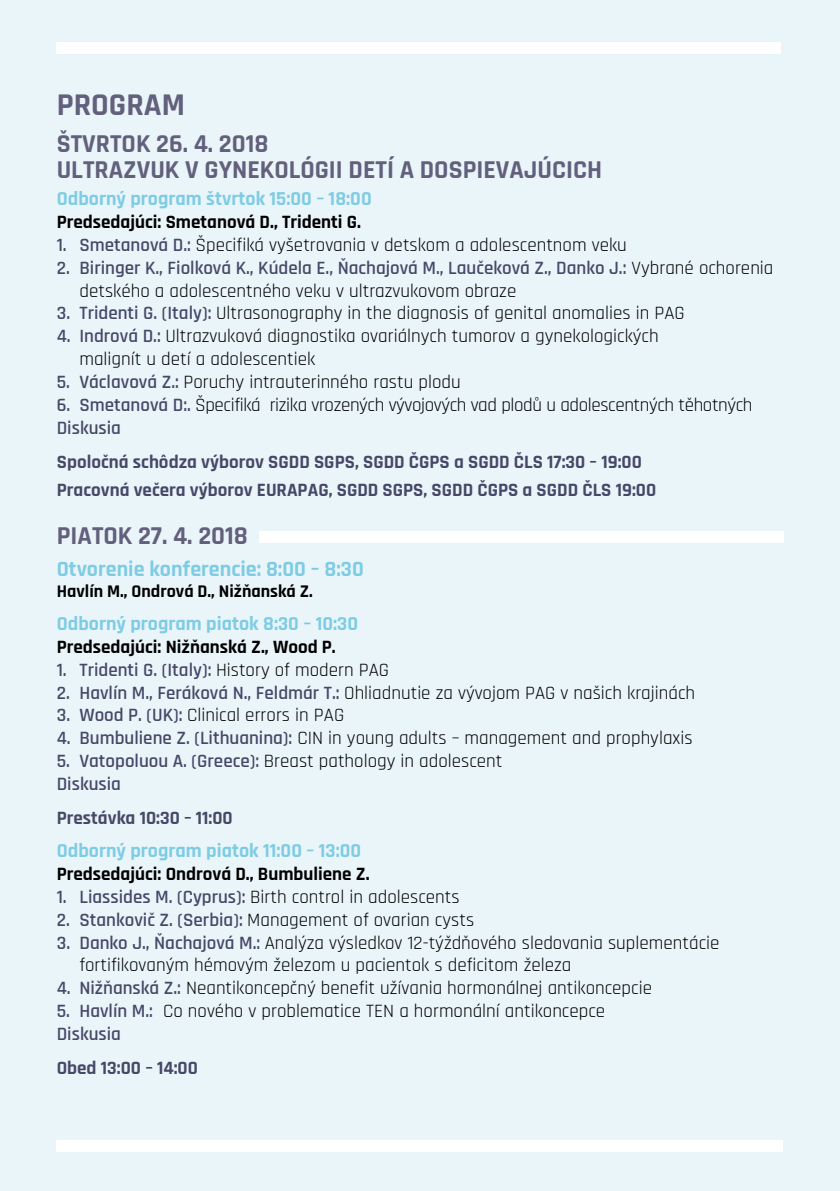
<style>
.page{position:relative;width:840px;height:1191px;background:#fff}
.page>*{position:absolute;margin:0;border:0;box-sizing:border-box;transform-origin:0 0}
.t1{font:700 32px "Rajdhani";color:#62607c}
.t2{font:700 26px/26px "Rajdhani";color:#62607c}
.t3{font:700 22px "Rajdhani";color:#7ecce4}
.t4{font:700 20px "Rajdhani";color:#7ecce4}
.t5{font:19px/22.8px "Rajdhani";color:#000}
.t6{font:600 19px/22.8px "Rajdhani";color:#464868}
.t7{font:700 19px/28.4px "Rajdhani";color:#464868}
.t8{font:700 19px "Rajdhani";color:#000}
.t9{font:19px/22.8px "Rajdhani";letter-spacing:-.02em;color:#000}
.t10{font:700 18px "Rajdhani";color:#000}
.s1{font-weight:600;color:#464868}
.s2{font-weight:400;color:#000}
</style>
<div class="page">
<div style="left:0;top:0;width:839px;height:1191px;background:#eaf5f9"></div>
<div style="left:57px;top:43px;width:723px;height:11px;background:#fff"></div>
<div style="left:57px;top:1140px;width:725px;height:11px;background:#fff"></div>
<div style="left:259px;top:531px;width:523px;height:11px;background:#fff"></div>
<h1 class="t1" style="left:57px;top:85px;width:130px">program</h1>
<h2 class="t2" style="left:57px;top:131px;width:546px">štvrtok 26. 4. 2018<br>Ultrazvuk v gynekológii detí a dospievajúcich</h2>
<p class="t4" style="left:57px;top:187px;width:316px">Odborný program štvrtok 15:00 – 18:00</p>
<p class="t8" style="left:57px;top:210px;width:305px">Predsedajúci: Smetanová D., Tridenti G.</p>
<p class="t5" style="left:57px;top:234px;width:571px"><span class="s1">1. Smetanová D.:</span> Špecifiká vyšetrovania v detskom a adolescentnom veku</p>
<p class="t6" style="left:79px;top:257px;width:695px;text-indent:-23px">2. Biringer K., Fiolková K., Kúdela E., Ňachajová M., Laučeková Z., Danko J.: <span class="s2">Vybrané ochorenia detského a adolescentného veku v ultrazvukovom obraze</span></p>
<p class="t5" style="left:57px;top:302px;width:608px"><span class="s1">3. Tridenti G. (Italy):</span> Ultrasonography in the diagnosis of genital anomalies in PAG</p>
<p class="t5" style="left:79px;top:325px;width:580px;text-indent:-23px"><span class="s1">4. I ndrová D.:</span> Ultrazvuková diagnostika ovariálnych tumorov a gynekologických malignít u detí a adolescentiek</p>
<p class="t5" style="left:57px;top:371px;width:405px"><span class="s1">5. Václavová Z.:</span> Poruchy intrauterinného rastu plodu</p>
<p class="t9" style="left:57px;top:394px;width:697px"><span class="s1">6. Smetanová D:.</span> Špecifiká rizika vrozených vývojových vad plodů u adolescentných těhotných<br><span class="s1">Diskusia</span></p>
<p class="t7" style="left:57px;top:448px;width:600px">Spoločná schôdza výborov SGDD SGPS, SGDD ČGPS a SGDD ČLS 17:30 – 19:00<br>Pracovná večera výborov EURAPAG, SGDD SGPS, SGDD ČGPS a SGDD ČLS 19:00</p>
<h2 class="t2" style="left:57px;top:524px;width:192px">Piatok 27. 4. 2018</h2>
<p class="t3" style="left:57px;top:556px;width:308px">Otvorenie konferencie: 8:00 – 8:30</p>
<p class="t10" style="left:57px;top:580px;width:257px">Havlín M., Ondrová D., Nižňanská Z.</p>
<p class="t4" style="left:57px;top:611px;width:303px">Odborný program piatok 8:30 – 10:30</p>
<p class="t8" style="left:57px;top:635px;width:280px">Predsedajúci: Nižňanská Z., Wood P.</p>
<p class="t6" style="left:57px;top:659px;width:312px">1. Tridenti G. (Italy): <span class="s2">H istory of modern PAG</span></p>
<p class="t6" style="left:57px;top:681px;width:479px">2. Havlín M., Feráková N., Feldmár T.: <span class="s2">Ohliadnutie za vývojom PAG</span></p>
<p class="t5" style="left:560px;top:682px;width:136px">v našich krajinách</p>
<p class="t5" style="left:57px;top:704px;width:268px"><span class="s1">3. Wood P. (UK):</span> Clinical errors in PAG</p>
<p class="t5" style="left:57px;top:727px;width:637px"><span class="s1">4. Bumbuliene Z. (Lithuanina):</span> CIN in young adults – management and prophylaxis</p>
<p class="t6" style="left:57px;top:750px;width:447px">5. Vatopoluou A. (Greece): <span class="s2">Breast pathology in adolescent<br></span>Diskusia</p>
<p class="t7" style="left:57px;top:804px;width:177px">Prestávka 10:30 – 11:00</p>
<p class="t4" style="left:57px;top:838px;width:306px">Odborný program piatok 11:00 – 13:00</p>
<p class="t8" style="left:57px;top:862px;width:314px">Predsedajúci: Ondrová D., Bumbuliene Z.</p>
<p class="t5" style="left:57px;top:886px;width:404px"><span class="s1">1. Liassides M. (Cyprus):</span> Birth control in adolescents</p>
<p class="t5" style="left:57px;top:909px;width:418px"><span class="s1">2. Stankovič Z. (Serbia):</span> Management of ovarian cysts</p>
<p class="t5" style="left:79px;top:931px;width:641px;text-indent:-23px"><span class="s1">3. Danko J., Ňachajová M.:</span> Analýza výsledkov 12-týždňového sledovania suplementácie fortifikovaným hémovým železom u pacientok s deficitom železa</p>
<p class="t5" style="left:57px;top:977px;width:596px"><span class="s1">4. Nižňanská Z.:</span> Neantikoncepčný benefit užívania hormonálnej antikoncepcie</p>
<p class="t5" style="left:57px;top:1000px;width:319px"><span class="s1">5. Havlín M.:</span> Co nového v problematice TEN</p>
<p class="t5" style="left:399px;top:1000px;width:207px">a hormonální antikoncepce</p>
<p class="t6" style="left:57px;top:1023px;width:66px">Diskusia</p>
<p class="t7" style="left:57px;top:1054px;width:143px">Obed 13:00 – 14:00</p>
</div>
